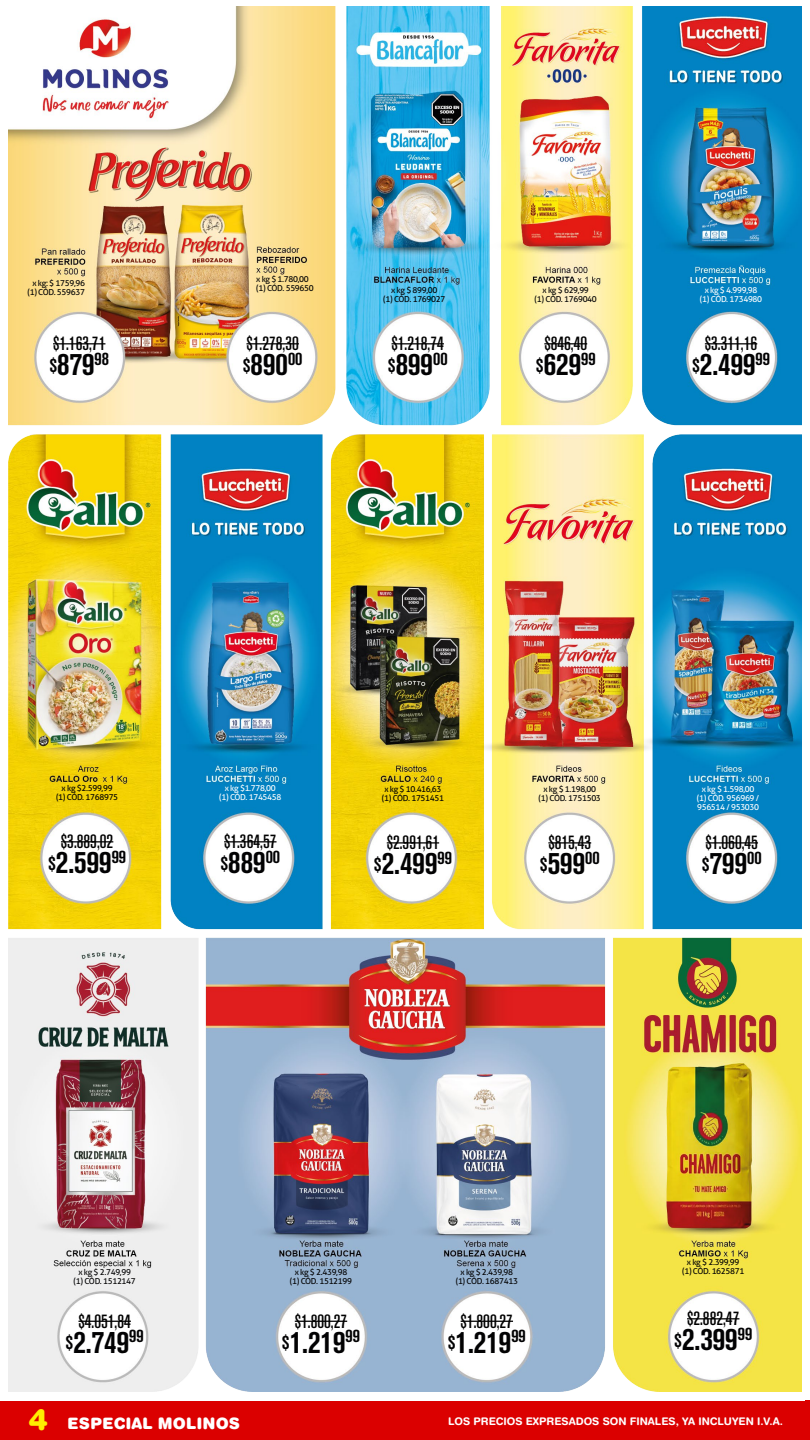
<style>
.page{position:relative;width:810px;height:1440px;background:#fff}
.page>*{position:absolute;margin:0;border:0;box-sizing:border-box;transform-origin:0 0}
.t1{font:700 condensed 31.42px "Akzidenz Grotesk BQ";color:#020203}
.t2{font:19.05px "Akzidenz Grotesk BQ Md Cnd Alt";color:#000}
.t3{font:900 15.75px "Helvetica Rounded LT Std";color:#fff}
.t4{font:700 10.5px "Helvetica Rounded";color:#fff}
.t5{font:8.25px/9px "Aller";letter-spacing:-.04em;color:#020203;text-align:center}
.t6{font:8.25px/9px "Aller";letter-spacing:-.04em;color:#fff;text-align:center}
.s1{font-size:18.9px}
.s2{font-size:29.25px;color:#ffed00}
</style>
<div class="page">
<div style="left:0;top:1401px;width:810px;height:39px;background:#db0000"></div>
<hr style="left:806px;top:1400px;width:4px;height:39px;background:#db0000">
<img style="left:8px;top:7px;width:794px;height:1385px">
<hr style="left:53px;top:343px;width:52px;height:1px;background:#000">
<hr style="left:246px;top:343px;width:53px;height:1px;background:#000">
<hr style="left:392px;top:343px;width:52px;height:1px;background:#000">
<hr style="left:544px;top:343px;width:43px;height:1px;background:#000">
<hr style="left:705px;top:343px;width:52px;height:1px;background:#000">
<hr style="left:61px;top:841px;width:52px;height:1px;background:#000">
<hr style="left:224px;top:841px;width:53px;height:1px;background:#000">
<hr style="left:387px;top:842px;width:52px;height:2px;background:#000">
<hr style="left:548px;top:842px;width:43px;height:2px;background:#000">
<hr style="left:706px;top:842px;width:52px;height:2px;background:#000">
<hr style="left:78px;top:1321px;width:53px;height:1px;background:#000">
<hr style="left:295px;top:1321px;width:52px;height:1px;background:#000">
<hr style="left:461px;top:1321px;width:52px;height:1px;background:#000">
<hr style="left:687px;top:1318px;width:52px;height:1px;background:#000">
<p class="t5" style="left:27px;top:279px;width:59px;text-align:right">x kg: $ 1759,96 (1) CÓD. 559637</p>
<p class="t5" style="left:256px;top:274px;width:59px;text-align:left">x kg $ 1.780,00 (1) CÓD. 559650</p>
<h2 class="t2" style="left:246px;top:333px;width:54px">$1.278,30</h2>
<h1 class="t1" style="left:243px;top:346px;width:61px"><span class="s1">$</span>890<sup>00</sup></h1>
<h2 class="t2" style="left:53px;top:333px;width:54px">$1.163,71</h2>
<h1 class="t1" style="left:49px;top:346px;width:61px"><span class="s1">$</span>879<sup>98</sup></h1>
<p class="t5" style="left:383px;top:285px;width:64px">x kg $ 899,00<br>(1) CÓD. 1769027</p>
<p class="t5" style="left:535px;top:285px;width:64px">x kg $ 629,99<br>(1) CÓD. 1769040</p>
<h2 class="t2" style="left:544px;top:333px;width:44px">$846,40</h2>
<h1 class="t1" style="left:536px;top:346px;width:61px"><span class="s1">$</span>629<sup>99</sup></h1>
<h2 class="t2" style="left:392px;top:333px;width:54px">$1.218,74</h2>
<h1 class="t1" style="left:388px;top:346px;width:61px"><span class="s1">$</span>899<sup>00</sup></h1>
<p class="t6" style="left:700px;top:285px;width:64px">x kg $ 4.999,98 (1) CÓD. 1734980</p>
<h2 class="t2" style="left:705px;top:333px;width:54px">$3.311,16</h2>
<h1 class="t1" style="left:692px;top:346px;width:80px"><span class="s1">$</span>2.499<sup>99</sup></h1>
<p class="t5" style="left:56px;top:783px;width:64px">x kg $2.599,99 (1) CÓD. 1768975</p>
<h2 class="t2" style="left:61px;top:831px;width:54px">$3.889,02</h2>
<h1 class="t1" style="left:48px;top:844px;width:80px"><span class="s1">$</span>2.599<sup>99</sup></h1>
<p class="t6" style="left:219px;top:783px;width:64px">x kg $1.778,00 (1) CÓD. 1745458</p>
<h2 class="t2" style="left:224px;top:831px;width:54px">$1.364,57</h2>
<h1 class="t1" style="left:220px;top:844px;width:61px"><span class="s1">$</span>889<sup>00</sup></h1>
<p class="t5" style="left:382px;top:784px;width:64px">x kg $ 10.416,63 (1) CÓD. 1751451</p>
<h2 class="t2" style="left:387px;top:832px;width:54px">$2.991,61</h2>
<h1 class="t1" style="left:374px;top:845px;width:80px"><span class="s1">$</span>2.499<sup>99</sup></h1>
<p class="t5" style="left:539px;top:784px;width:64px">x kg $ 1.198,00 (1) CÓD. 1751503</p>
<h2 class="t2" style="left:548px;top:832px;width:44px">$815,43</h2>
<h1 class="t1" style="left:540px;top:845px;width:61px"><span class="s1">$</span>599<sup>00</sup></h1>
<p class="t6" style="left:697px;top:784px;width:64px">x kg $ 1.598,00 (1) CÓD. 956969 /<br>956514 / 953030</p>
<h2 class="t2" style="left:706px;top:832px;width:54px">$1.060,45</h2>
<h1 class="t1" style="left:702px;top:845px;width:61px"><span class="s1">$</span>799<sup>00</sup></h1>
<p class="t5" style="left:74px;top:1268px;width:64px">x kg $ 2.749,99 (1) CÓD. 1512147</p>
<h2 class="t2" style="left:78px;top:1310px;width:54px">$4.051,84</h2>
<h1 class="t1" style="left:66px;top:1324px;width:80px"><span class="s1">$</span>2.749<sup>99</sup></h1>
<p class="t5" style="left:290px;top:1268px;width:64px">x kg $ 2.439,98 (1) CÓD. 1512199</p>
<h2 class="t2" style="left:295px;top:1310px;width:54px">$1.800,27</h2>
<h1 class="t1" style="left:282px;top:1324px;width:80px"><span class="s1">$</span>1.219<sup>99</sup></h1>
<p class="t5" style="left:456px;top:1268px;width:64px">x kg $ 2.439,98 (1) CÓD. 1687413</p>
<h2 class="t2" style="left:461px;top:1310px;width:54px">$1.800,27</h2>
<h1 class="t1" style="left:448px;top:1324px;width:80px"><span class="s1">$</span>1.219<sup>99</sup></h1>
<p class="t5" style="left:682px;top:1258px;width:64px">x kg $ 2.399,99 (1) CÓD. 1625871</p>
<h2 class="t2" style="left:687px;top:1308px;width:54px">$2.882,47</h2>
<h1 class="t1" style="left:674px;top:1321px;width:80px"><span class="s1">$</span>2.399<sup>99</sup></h1>
<h3 class="t3" style="left:29px;top:1413px;width:213px"><span class="s2">4</span> ESPECIAL MOLINOS</h3>
<p class="t4" style="left:448px;top:1415px;width:336px">LOS PRECIOS EXPRESADOS SON FINALES, YA INCLUYEN I.V.A.</p>
</div>
